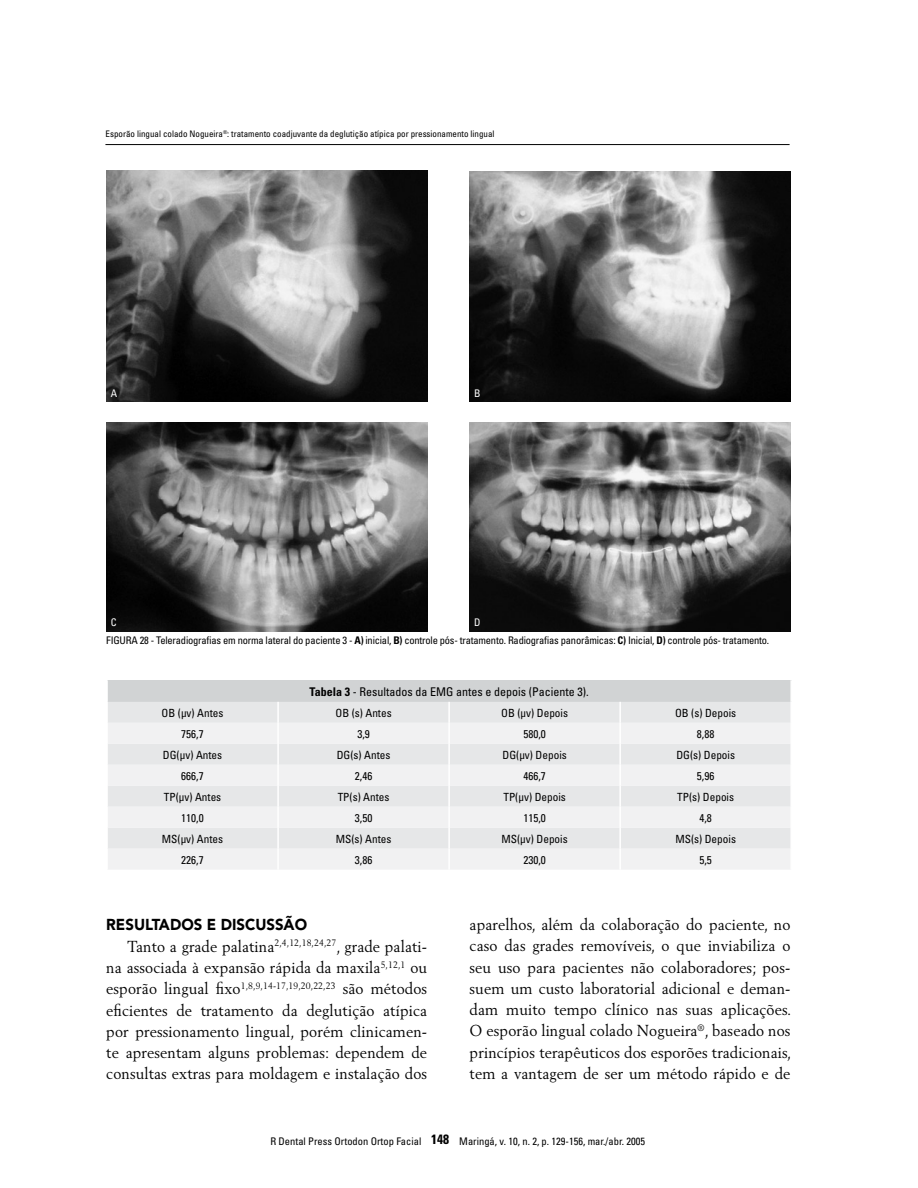
<style>
.page{position:relative;width:918px;height:1188px;background:#fff}
.page>*{position:absolute;margin:0;border:0;box-sizing:border-box;transform-origin:0 0}
.t1{font:15.75px/21.3px "Berling";letter-spacing:.01em;color:#000;text-align:justify;scale:.95 1}
.t2{font:900 15.75px "Avenir";color:#000;scale:.95 1}
.t3{font:condensed 12px "Univers";color:#000}
.t4{font:condensed 11.25px "Univers";color:#000}
.t5{font:condensed 10.5px "Univers";letter-spacing:-.02em;color:#000}
.t6{font:condensed 10.5px "Univers";color:#000}
.t7{font:condensed 10.5px "Univers";color:#fff}
.t8{font:condensed 9px "Univers";color:#000}
.s1{font-weight:700}
.s2{font-weight:700;font-size:13.5px}
</style>
<div class="page">
<hr style="left:105px;top:144px;width:685px;height:1px;background:#000">
<img style="left:106px;top:170px;width:321px;height:232px">
<img style="left:470px;top:171px;width:320px;height:231px">
<img style="left:106px;top:423px;width:321px;height:208px">
<img style="left:470px;top:423px;width:320px;height:208px">
<div style="left:107px;top:680px;width:684px;height:22px;background:#d1d3d4"></div>
<div style="left:108px;top:702px;width:682px;height:21px;background:#e6e7e8"></div>
<svg style="left:108px;top:723px;width:682px;height:146px;fill:#f1f1f2"></svg>
<hr style="left:277px;top:702px;width:2px;height:21px;background:#fff">
<hr style="left:448px;top:702px;width:2px;height:21px;background:#fff">
<hr style="left:619px;top:702px;width:2px;height:21px;background:#fff">
<hr style="left:277px;top:744px;width:2px;height:21px;background:#fff">
<hr style="left:448px;top:744px;width:2px;height:21px;background:#fff">
<hr style="left:619px;top:744px;width:2px;height:21px;background:#fff">
<hr style="left:277px;top:786px;width:2px;height:21px;background:#fff">
<hr style="left:448px;top:786px;width:2px;height:21px;background:#fff">
<hr style="left:619px;top:786px;width:2px;height:21px;background:#fff">
<hr style="left:277px;top:828px;width:2px;height:21px;background:#fff">
<hr style="left:448px;top:828px;width:2px;height:21px;background:#fff">
<hr style="left:619px;top:828px;width:2px;height:21px;background:#fff">
<hr style="left:277px;top:723px;width:2px;height:21px;background:#fff">
<hr style="left:448px;top:723px;width:2px;height:21px;background:#fff">
<hr style="left:619px;top:723px;width:2px;height:21px;background:#fff">
<hr style="left:277px;top:765px;width:2px;height:21px;background:#fff">
<hr style="left:448px;top:765px;width:2px;height:21px;background:#fff">
<hr style="left:619px;top:765px;width:2px;height:21px;background:#fff">
<hr style="left:277px;top:807px;width:2px;height:21px;background:#fff">
<hr style="left:448px;top:807px;width:2px;height:21px;background:#fff">
<hr style="left:619px;top:807px;width:2px;height:21px;background:#fff">
<hr style="left:277px;top:849px;width:2px;height:21px;background:#fff">
<hr style="left:448px;top:849px;width:2px;height:21px;background:#fff">
<hr style="left:619px;top:849px;width:2px;height:21px;background:#fff">
<hr style="left:106px;top:680px;width:2px;height:22px;background:#fff">
<hr style="left:790px;top:680px;width:2px;height:22px;background:#fff">
<p class="t8" style="left:106px;top:128px;width:391px">Esporão lingual colado Nogueira<sup>®</sup>: tratamento coadjuvante da deglutição atípica por pressionamento lingual</p>
<p class="t7" style="left:111px;top:386px;width:8px">A</p>
<p class="t7" style="left:474px;top:386px;width:8px">B</p>
<p class="t7" style="left:111px;top:615px;width:7px">C</p>
<p class="t7" style="left:474px;top:615px;width:8px">D</p>
<p class="t5" style="left:106px;top:633px;width:664px">FIGU RA 28 - Teleradiografias em norma lateral do paciente 3 - <span class="s1">A)</span> inicial, <span class="s1">B)</span> controle pós- tratamento. Radiografias panorâmicas: <span class="s1">C)</span> I nicial, <span class="s1">D)</span> controle pós- tratamento.</p>
<p class="t3" style="left:310px;top:684px;width:281px"><span class="s1">Tabela 3</span> - Resultados da EMG antes e depois (Paciente 3).</p>
<p class="t4" style="left:162px;top:706px;width:63px">OB (µv) Antes</p>
<p class="t4" style="left:335px;top:706px;width:58px">OB (s) Antes</p>
<p class="t4" style="left:501px;top:706px;width:68px">OB (µv) Depois</p>
<p class="t4" style="left:675px;top:706px;width:63px">OB (s) Depois</p>
<p class="t4" style="left:181px;top:727px;width:24px">756,7</p>
<p class="t4" style="left:357px;top:727px;width:14px">3,9</p>
<p class="t4" style="left:523px;top:727px;width:24px">580,0</p>
<p class="t4" style="left:697px;top:727px;width:19px">8,88</p>
<p class="t4" style="left:163px;top:748px;width:61px">DG(µv) Antes</p>
<p class="t4" style="left:337px;top:748px;width:55px">DG(s) Antes</p>
<p class="t4" style="left:502px;top:748px;width:66px">DG(µv) Depois</p>
<p class="t4" style="left:676px;top:748px;width:60px">DG(s) Depois</p>
<p class="t4" style="left:181px;top:769px;width:24px">666,7</p>
<p class="t4" style="left:355px;top:769px;width:19px">2,46</p>
<p class="t4" style="left:523px;top:769px;width:24px">466,7</p>
<p class="t4" style="left:697px;top:769px;width:19px">5,96</p>
<p class="t4" style="left:164px;top:790px;width:59px">TP(µv) Antes</p>
<p class="t4" style="left:338px;top:790px;width:53px">TP(s) Antes</p>
<p class="t4" style="left:503px;top:790px;width:64px">TP(µv) Depois</p>
<p class="t4" style="left:677px;top:790px;width:58px">TP(s) Depois</p>
<p class="t4" style="left:181px;top:811px;width:24px">110,0</p>
<p class="t4" style="left:355px;top:811px;width:19px">3,50</p>
<p class="t4" style="left:523px;top:811px;width:24px">115,0</p>
<p class="t4" style="left:699px;top:811px;width:14px">4,8</p>
<p class="t4" style="left:162px;top:832px;width:63px">MS(µv) Antes</p>
<p class="t4" style="left:336px;top:832px;width:57px">MS(s) Antes</p>
<p class="t4" style="left:502px;top:832px;width:68px">MS(µv) Depois</p>
<p class="t4" style="left:675px;top:832px;width:62px">MS(s) Depois</p>
<p class="t4" style="left:181px;top:853px;width:24px">226,7</p>
<p class="t4" style="left:355px;top:853px;width:19px">3,86</p>
<p class="t4" style="left:523px;top:853px;width:24px">230,0</p>
<p class="t4" style="left:699px;top:853px;width:14px">5,5</p>
<p class="t2" style="left:106px;top:915px;width:213px">RESULTADOS E DISCUSSÃO</p>
<p class="t1" style="left:106px;top:935px;width:339px;text-indent:21px">Tanto a grade palatina<sup>2,4,12,18,24,27</sup>, grade palati&shy;na associada à expansão rápida da maxila<sup>5,12,1</sup> ou esporão lingual fixo<sup>1,8,9,14-17,19,20,22,23</sup> são métodos eficientes de tratamento da deglutição atípica por pressionamento lingual, porém clinicamen&shy;te apresentam alguns problemas: dependem de consultas extras para moldagem e instalação dos</p>
<p class="t1" style="left:470px;top:914px;width:340px">aparelhos, além da colaboração do paciente, no caso das grades removíveis, o que inviabiliza o seu uso para pacientes não colaboradores; pos&shy;suem um custo laboratorial adicional e deman&shy;dam muito tempo clínico nas suas aplicações.<br>O esporão lingual colado Nogueira<sup>®</sup>, baseado nos princípios terapêuticos dos esporões tradicionais, tem a vantagem de ser um método rápido e de</p>
<p class="t6" style="left:270px;top:1134px;width:376px">R Dental Press Ortodon Ortop Facial <span class="s2">148</span> Maringá, v. 10, n. 2, p. 129-156, mar./abr. 2005</p>
</div>
